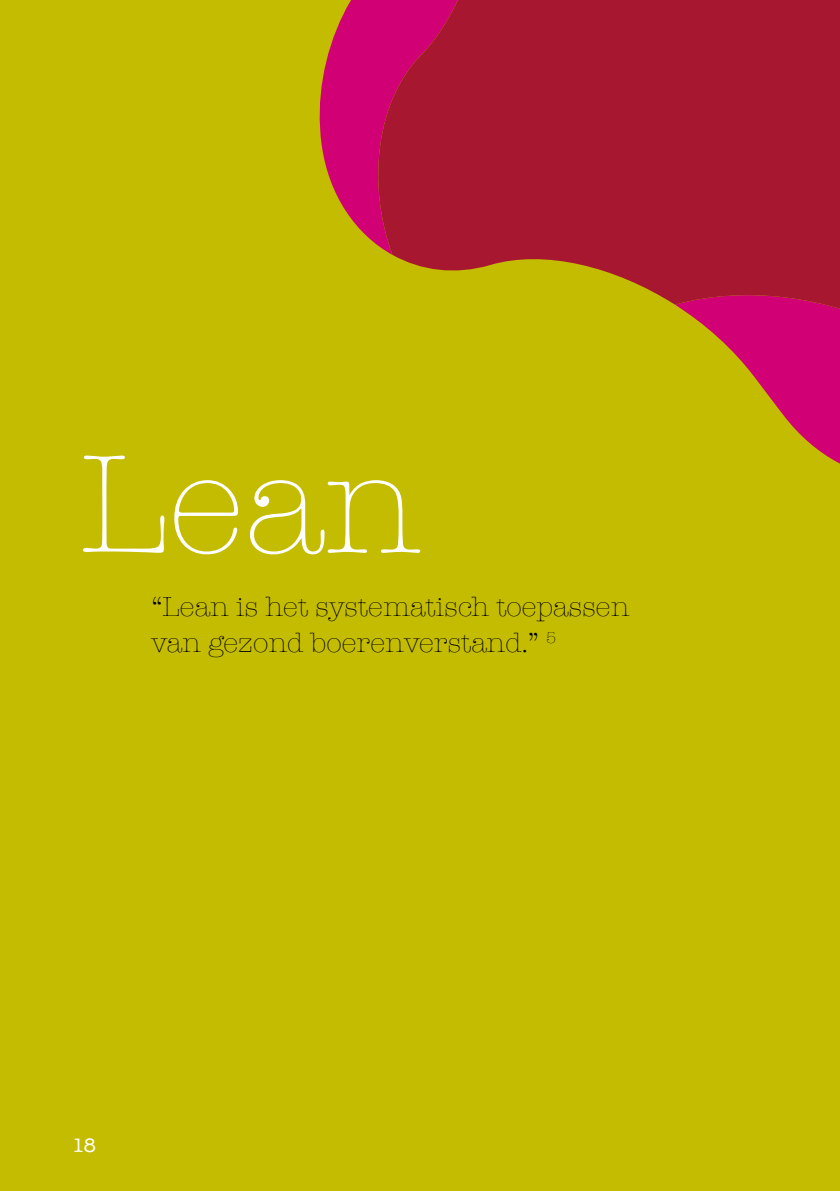
<style>
.page{position:relative;width:840px;height:1191px;background:#fff}
.page>*{position:absolute;margin:0;border:0;box-sizing:border-box;transform-origin:0 0}
.t1{font:300 144px "American Typewriter";color:#fff}
.t2{font:300 28px/36px "American Typewriter";color:#000}
.t3{font:20px "American Typewriter";color:#fff}
</style>
<div class="page">
<div style="left:0;top:0;width:839px;height:1191px;background:#c4bc00"></div>
<svg style="left:319px;top:0;width:47px;height:236px;fill:#d10075"></svg>
<svg style="left:760px;top:385px;width:79px;height:78px"></svg>
<svg style="left:366px;top:0;width:473px;height:385px;fill:#a81730"></svg>
<h1 class="t1" style="left:79px;top:399px;width:342px">Lean</h1>
<p class="t2" style="left:151px;top:588px;width:479px">“Lean is het systematisch toepassen van gezond boerenverstand.” <sup>5</sup></p>
<p class="t3" style="left:72px;top:1130px;width:26px">18</p>
</div>
